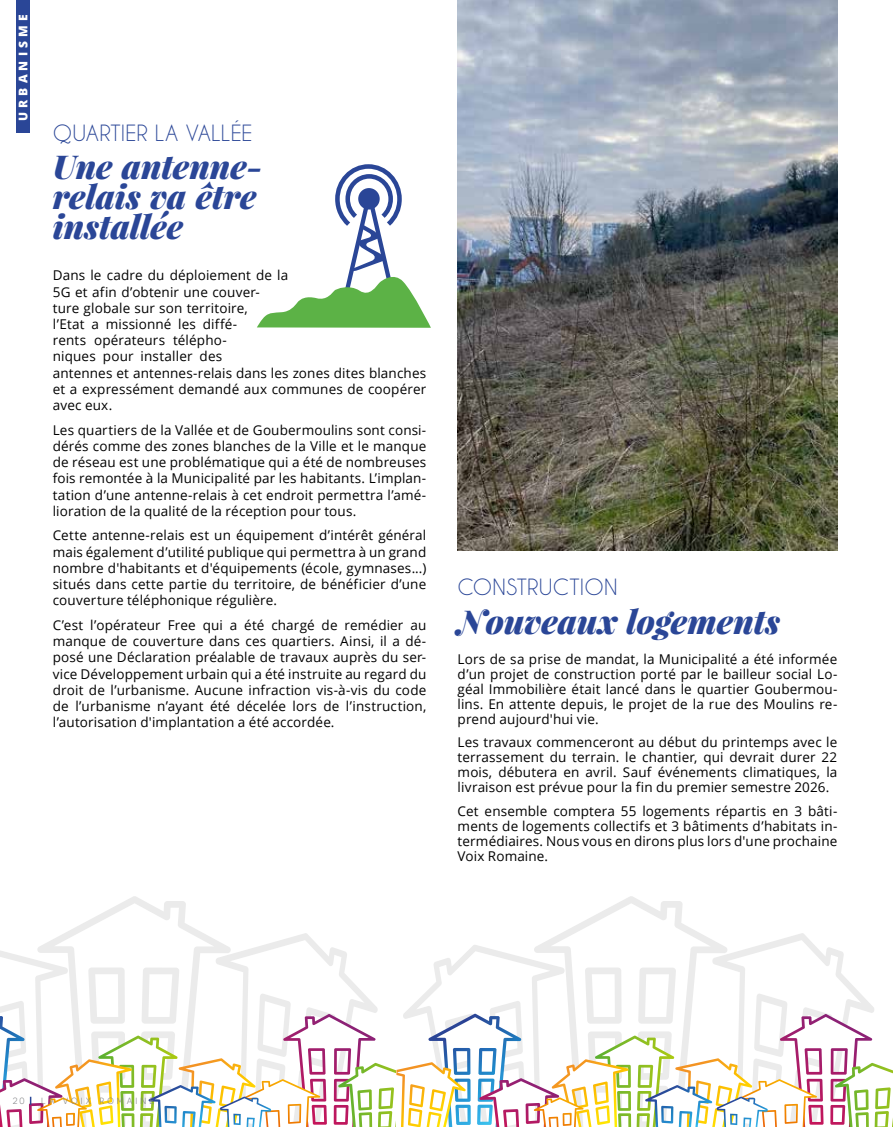
<style>
.page{position:relative;width:893px;height:1127px;background:#fff}
.page>*{position:absolute;margin:0;border:0;box-sizing:border-box;transform-origin:0 0}
.t1{font:italic 900 33px/30px "Playfair Display";color:#2a4697}
.t2{font:21px "Caviar Dreams";letter-spacing:.01em;color:#2a4697}
.t3{font:13.5px/16.2px "Open Sans";letter-spacing:.01em;color:#000;text-align:justify}
.t4{font:800 12px "Open Sans";letter-spacing:.35em;color:#fff}
.t5{font:9px "Novecentosans";letter-spacing:.35em;color:#808285}
</style>
<div class="page">
<svg style="left:66px;top:896px;width:136px;height:37px"></svg>
<svg style="left:562px;top:896px;width:137px;height:37px"></svg>
<svg style="left:0;top:933px;width:893px;height:194px"></svg>
<div style="left:16px;top:0;width:14px;height:133px;background:#2a4697"></div>
<img style="left:458px;top:0;width:379px;height:550px">
<svg style="left:257px;top:164px;width:174px;height:164px"></svg>
<p class="t4" style="left:14px;top:121px;width:108px;rotate:-90deg">URBANISME</p>
<h2 class="t2" style="left:53px;top:120px;width:201px">QUARTIER LA VALLÉE</h2>
<h1 class="t1" style="left:53px;top:151px;width:212px">Une antenne&shy;relais va être installée</h1>
<p class="t3" style="left:53px;top:267px;width:375px;text-align:left">Dans le cadre du déploiement de la<br>5G et afin d’obtenir une couver-<br>ture globale sur son territoire,<br>l’Etat a missionné les diffé-<br>rents opérateurs télépho-<br>niques pour installer des<br>antennes et antennes-relais dans les zones dites blanches et a expressément demandé aux communes de coopérer avec eux.</p>
<p class="t3" style="left:53px;top:421px;width:375px">Les quartiers de la Vallée et de Goubermoulins sont consi&shy;dérés comme des zones blanches de la Ville et le manque de réseau est une problématique qui a été de nombreuses fois remontée à la Municipalité par les habitants. L’implan&shy;tation d’une antenne-relais à cet endroit permettra l’amé&shy;lioration de la qualité de la réception pour tous.</p>
<p class="t3" style="left:53px;top:527px;width:375px">Cette antenne-relais est un équipement d’intérêt général mais également d’utilité publique qui permettra à un grand nombre d'habitants et d'équipements (école, gymnases...) situés dans cette partie du territoire, de bénéficier d’une couverture téléphonique régulière.</p>
<p class="t3" style="left:53px;top:617px;width:375px">C’est l’opérateur Free qui a été chargé de remédier au manque de couverture dans ces quartiers. Ainsi, il a dé&shy;posé une Déclaration préalable de travaux auprès du ser&shy;vice Développement urbain qui a été instruite au regard du droit de l’urbanisme. Aucune infraction vis-à-vis du code de l’urbanisme n’ayant été décelée lors de l’instruction, l’autorisation d'implantation a été accordée.</p>
<h2 class="t2" style="left:458px;top:574px;width:161px">CONSTRUCTION</h2>
<h1 class="t1" style="left:458px;top:605px;width:324px">Nouveaux logements</h1>
<p class="t3" style="left:458px;top:651px;width:381px;line-height:15px">Lors de sa prise de mandat, la Municipalité a été informée d’un projet de construction porté par le bailleur social Lo&shy;géal Immobilière était lancé dans le quartier Goubermou&shy;lins. En attente depuis, le projet de la rue des Moulins re&shy;prend aujourd'hui vie.</p>
<p class="t3" style="left:458px;top:734px;width:381px;line-height:15px">Les travaux commenceront au début du printemps avec le terrassement du terrain. le chantier, qui devrait durer 22 mois, débutera en avril. Sauf événements climatiques, la livraison est prévue pour la fin du premier semestre 2026.</p>
<p class="t3" style="left:458px;top:803px;width:381px;line-height:15px">Cet ensemble comptera 55 logements répartis en 3 bâti&shy;ments de logements collectifs et 3 bâtiments d’habitats in&shy;termédiaires. Nous vous en dirons plus lors d'une prochaine Voix Romaine.</p>
<p class="t5" style="left:13px;top:1096px;width:13px">20</p>
<p class="t5" style="left:41px;top:1096px;width:115px">LA VOIX ROMAINE</p>
</div>
